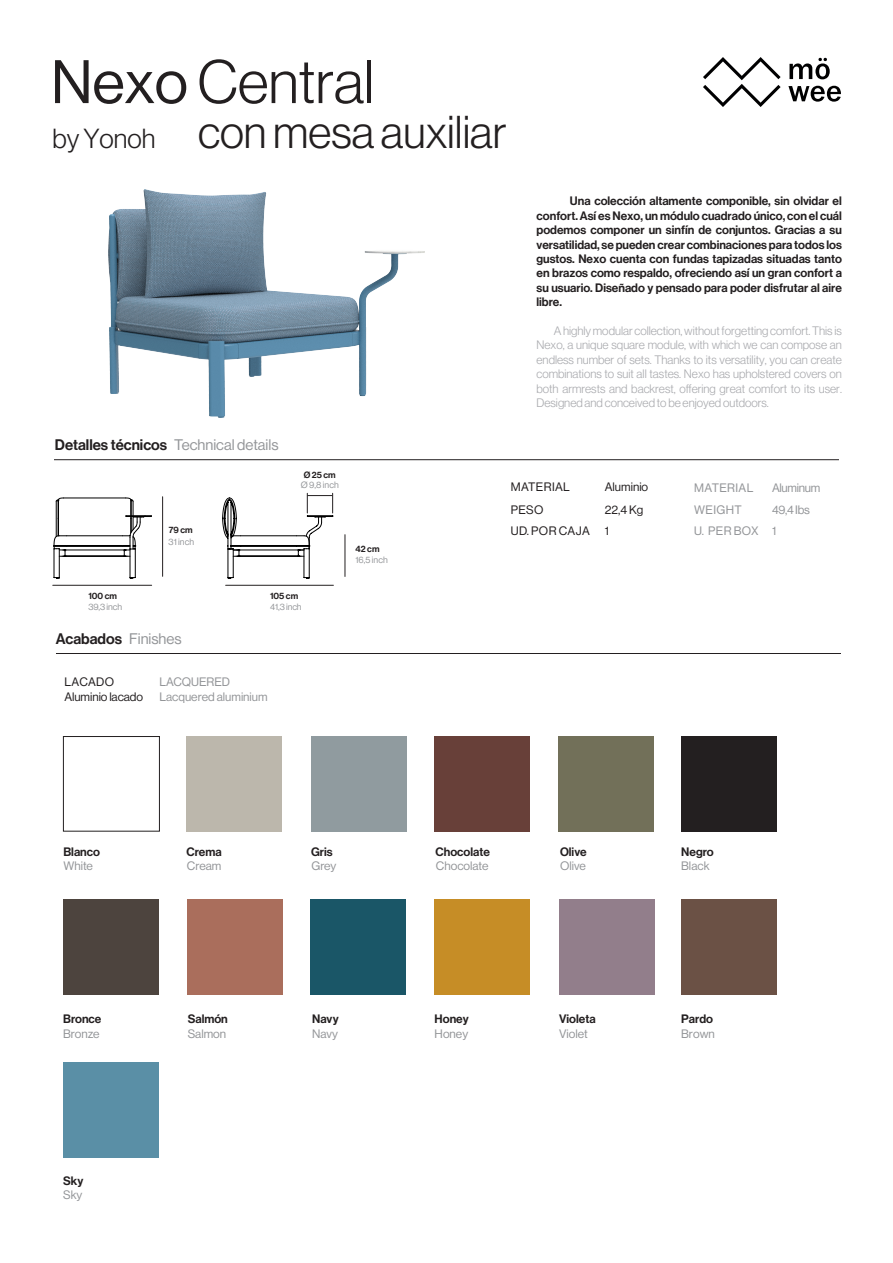
<style>
.page{position:relative;width:893px;height:1263px;background:#fff}
.page>*{position:absolute;margin:0;border:0;box-sizing:border-box;transform-origin:0 0}
.t1{font:300 60px "Neue Haas Display";color:#231f20}
.t2{font:300 45px "Neue Haas Display";color:#231f20}
.t3{font:15px "Neue Haas Display Mediu";color:#231f20}
.t4{font:12px/14.4px "Neue Haas Display Mediu";color:#231f20;text-align:justify}
.t5{font:300 12px/14.4px "Neue Haas Display";color:#a8a9ad;text-align:justify}
.t6{font:12px "N Haas Grotesk DS Pro 65 Md";color:#231f20}
.t7{font:12px "N Haas Grotesk DS Pro 55 Rg";color:#939598}
.t8{font:12px "Neue Haas Display";color:#939598}
.t9{font:12px/15px "Neue Haas Display";color:#231f20}
.t10{font:12px/22.5px "Neue Haas Display";letter-spacing:.03em;color:#231f20}
.t11{font:12px/22.5px "Neue Haas Display";letter-spacing:.03em;color:#939598}
.t12{font:12px "Neue Haas Display";letter-spacing:-.025em;color:#939598}
.t13{font:9px "Neue Haas Display";color:#939598}
.t14{font:9px "Neue Haas Display Mediu";color:#231f20}
.s1{font-weight:400}
.s2{font-size:27px}
.s3{font-family:"Neue Haas Display";color:#939598}
</style>
<div class="page">
<img style="left:108px;top:189px;width:317px;height:229px">
<hr style="left:56px;top:653px;width:785px;height:1px;background:#231f20">
<div style="left:63px;top:736px;width:97px;height:95px;border:1px solid #231f20"></div>
<div style="left:187px;top:736px;width:95px;height:96px;background:#bcb7ac"></div>
<div style="left:311px;top:736px;width:96px;height:96px;background:#909b9f"></div>
<div style="left:435px;top:736px;width:95px;height:96px;background:#684039"></div>
<div style="left:558px;top:736px;width:96px;height:96px;background:#727059"></div>
<div style="left:681px;top:736px;width:96px;height:96px;background:#231f20"></div>
<div style="left:63px;top:899px;width:96px;height:95px;background:#4d443e"></div>
<div style="left:187px;top:899px;width:95px;height:95px;background:#aa6e5c"></div>
<div style="left:310px;top:899px;width:96px;height:95px;background:#1a5667"></div>
<div style="left:435px;top:899px;width:95px;height:95px;background:#c68d26"></div>
<div style="left:559px;top:899px;width:96px;height:95px;background:#927e8b"></div>
<div style="left:681px;top:899px;width:96px;height:95px;background:#6b5145"></div>
<div style="left:63px;top:1062px;width:96px;height:96px;background:#5a8fa6"></div>
<svg style="left:789px;top:58px;width:41px;height:21px"></svg>
<svg style="left:788px;top:86px;width:53px;height:16px"></svg>
<svg style="left:703px;top:57px;width:78px;height:50px"></svg>
<hr style="left:54px;top:459px;width:785px;height:1px;background:#231f20">
<hr style="left:345px;top:535px;width:1px;height:41px;background:#231f20">
<hr style="left:162px;top:497px;width:1px;height:79px;background:#231f20">
<hr style="left:53px;top:585px;width:99px;height:1px;background:#231f20">
<hr style="left:226px;top:585px;width:107px;height:1px;background:#231f20">
<hr style="left:67px;top:545px;width:56px;height:1px;background:#000">
<hr style="left:64px;top:498px;width:62px;height:1px;background:#000">
<hr style="left:67px;top:546px;width:56px;height:1px;background:#000">
<hr style="left:67px;top:535px;width:56px;height:1px;background:#000">
<hr style="left:65px;top:556px;width:59px;height:1px;background:#000">
<hr style="left:65px;top:550px;width:59px;height:1px;background:#000">
<svg style="left:53px;top:498px;width:14px;height:81px"></svg>
<svg style="left:123px;top:498px;width:29px;height:81px"></svg>
<svg style="left:222px;top:493px;width:111px;height:86px"></svg>
<h1 class="t1" style="left:51px;top:48px;width:325px"><span class="s1">Nexo</span> Central</h1>
<h2 class="t2" style="left:52px;top:107px;width:456px"><span class="s2">by Yonoh</span> con mesa auxiliar</h2>
<p class="t3" style="left:55px;top:436px;width:225px">Detalles técnicos <span class="s3">Technical details</span></p>
<p class="t4" style="left:536px;top:194px;width:307px;text-indent:33px">Una colección altamente componible, sin olvidar el confort. Así es Nexo, un módulo cuadrado único, con el cuál podemos componer un sinfín de conjuntos. Gracias a su versatilidad, se pueden crear combinaciones para todos los gustos. Nexo cuenta con fundas tapizadas situadas tanto en brazos como respaldo, ofreciendo así un gran confort a su usuario. Diseñado y pensado para poder disfrutar al aire libre.</p>
<p class="t5" style="left:536px;top:323px;width:307px;text-indent:17px">A highly modular collection, without forgetting comfort. This is Nexo, a unique square module, with which we can compose an endless number of sets. Thanks to its versatility, you can create combinations to suit all tastes. Nexo has upholstered covers on both armrests and backrest, offering great comfort to its user.<br>Designed and conceived to be enjoyed outdoors.</p>
<p class="t14" style="left:88px;top:591px;width:30px">100 cm</p>
<p class="t13" style="left:88px;top:602px;width:35px">39,3 inch</p>
<p class="t14" style="left:304px;top:469px;width:34px">Ø 25 cm</p>
<p class="t13" style="left:301px;top:480px;width:39px">Ø 9,8 inch</p>
<p class="t9" style="left:605px;top:480px;width:45px">Aluminio</p>
<p class="t12" style="left:772px;top:481px;width:50px">Aluminum</p>
<p class="t9" style="left:605px;top:502px;width:40px">22,4 Kg</p>
<p class="t8" style="left:772px;top:503px;width:39px">49,4 Ibs</p>
<p class="t10" style="left:511px;top:476px;width:61px">MATERIAL<br>PESO</p>
<p class="t10" style="left:511px;top:519px;width:80px">UD. POR CAJA</p>
<p class="t11" style="left:694px;top:476px;width:61px">MATERIAL<br>WEIGHT</p>
<p class="t8" style="left:694px;top:524px;width:66px">U. PER BOX</p>
<p class="t14" style="left:169px;top:524px;width:25px">79 cm</p>
<p class="t9" style="left:605px;top:523px;width:6px">1</p>
<p class="t8" style="left:772px;top:524px;width:6px">1</p>
<p class="t13" style="left:169px;top:536px;width:27px">31 inch</p>
<p class="t14" style="left:355px;top:544px;width:26px">42 cm</p>
<p class="t13" style="left:355px;top:554px;width:34px">16,5 inch</p>
<p class="t14" style="left:270px;top:591px;width:30px">105 cm</p>
<p class="t13" style="left:270px;top:602px;width:33px">41,3 inch</p>
<p class="t3" style="left:56px;top:630px;width:127px">Acabados <span class="s3">Finishes</span></p>
<p class="t9" style="left:64px;top:674px;width:80px">LACADO<br>Aluminio lacado</p>
<p class="t8" style="left:159px;top:675px;width:72px">LACQUERED</p>
<p class="t8" style="left:159px;top:690px;width:110px">Lacquered aluminium</p>
<p class="t6" style="left:63px;top:845px;width:38px">Blanco</p>
<p class="t7" style="left:63px;top:859px;width:31px">White</p>
<p class="t6" style="left:63px;top:1012px;width:40px">Bronce</p>
<p class="t7" style="left:63px;top:1027px;width:38px">Bronze</p>
<p class="t6" style="left:63px;top:1174px;width:22px">Sky</p>
<p class="t7" style="left:63px;top:1188px;width:21px">Sky</p>
<p class="t6" style="left:187px;top:845px;width:37px">Crema</p>
<p class="t7" style="left:187px;top:859px;width:36px">Cream</p>
<p class="t6" style="left:188px;top:1012px;width:42px">Salmón</p>
<p class="t7" style="left:188px;top:1027px;width:40px">Salmon</p>
<p class="t6" style="left:311px;top:845px;width:23px">Gris</p>
<p class="t7" style="left:311px;top:859px;width:26px">Grey</p>
<p class="t6" style="left:312px;top:1012px;width:28px">Navy</p>
<p class="t7" style="left:312px;top:1027px;width:27px">Navy</p>
<p class="t6" style="left:436px;top:845px;width:56px">Chocolate</p>
<p class="t7" style="left:436px;top:859px;width:54px">Chocolate</p>
<p class="t6" style="left:435px;top:1012px;width:36px">Honey</p>
<p class="t7" style="left:435px;top:1027px;width:35px">Honey</p>
<p class="t6" style="left:560px;top:845px;width:28px">Olive</p>
<p class="t7" style="left:560px;top:859px;width:27px">Olive</p>
<p class="t6" style="left:559px;top:1012px;width:38px">Violeta</p>
<p class="t7" style="left:559px;top:1027px;width:30px">Violet</p>
<p class="t6" style="left:681px;top:845px;width:34px">Negro</p>
<p class="t7" style="left:681px;top:859px;width:30px">Black</p>
<p class="t6" style="left:681px;top:1012px;width:33px">Pardo</p>
<p class="t7" style="left:681px;top:1027px;width:35px">Brown</p>
</div>
